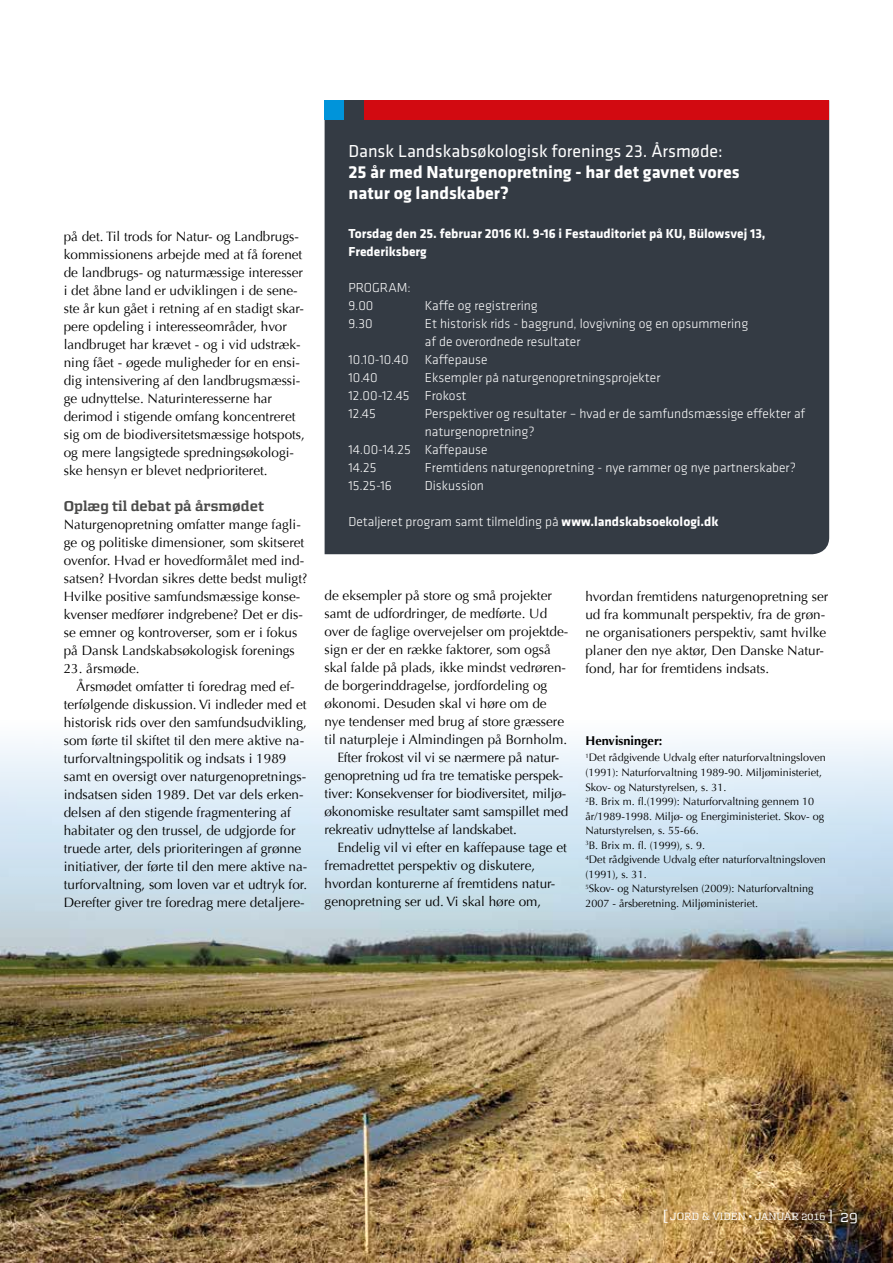
<style>
.page{position:relative;width:893px;height:1263px;background:#fff}
.page>*{position:absolute;margin:0;border:0;box-sizing:border-box;transform-origin:0 0}
.t1{font:700 18px/21px "Klavika";color:#fff}
.t2{font:18px "Klavika";color:#fff}
.t3{font:700 14.25px "Morgan Avec";color:#4a4a49}
.t4{font:13.5px/18px "Optima";color:#000}
.t5{font:300 13.5px/18px "Klavika";color:#fff}
.t6{font:700 13.5px/18px "Klavika";color:#fff}
.t7{font:700 12.75px "Optima";color:#000}
.t8{font:10.8px/14.5px "Optima";color:#000}
.t9{font:10.5px "Morgan Avec Regular Office";color:#fff}
.s1{font-weight:700}
.s2{font-size:13.5px}
.s3{font-size:15px}
</style>
<div class="page">
<img style="left:0;top:740px;width:893px;height:523px">
<div style="left:325px;top:120px;width:504px;height:434px;background:#343b44"></div>
<div style="left:325px;top:100px;width:19px;height:20px;background:#0094da"></div>
<div style="left:344px;top:100px;width:20px;height:20px;background:#343b44"></div>
<div style="left:364px;top:100px;width:19px;height:20px;background:#d20a11"></div>
<div style="left:376px;top:100px;width:453px;height:20px;background:#d20a11"></div>
<p class="t4" style="left:64px;top:227px;width:243px">på det. Til trods for Natur- og Landbrugs&shy;kommissionens arbejde med at få forenet de landbrugs- og naturmæssige interesser i det åbne land er udviklingen i de sene&shy;ste år kun gået i retning af en stadigt skar&shy;pere opdeling i interesseområder, hvor landbruget har krævet - og i vid udstræk&shy;ning fået - øgede muligheder for en ensi&shy;dig intensivering af den landbrugsmæssi&shy;ge udnyttelse. Naturinteresserne har derimod i stigende omfang koncentreret sig om de biodiversitetsmæssige hotspots, og mere langsigtede spredningsøkologi&shy;ske hensyn er blevet nedprioriteret.</p>
<p class="t3" style="left:64px;top:497px;width:202px">Oplæg til debat på årsmødet</p>
<p class="t4" style="left:64px;top:515px;width:245px">Naturgenopretning omfatter mange fagli&shy;ge og politiske dimensioner, som skitseret ovenfor. Hvad er hovedformålet med ind&shy;satsen? Hvordan sikres dette bedst muligt?<br>Hvilke positive samfundsmæssige konse&shy;kvenser medfører indgrebene? Det er dis&shy;se emner og kontroverser, som er i fokus på Dansk Landskabsøkologisk forenings</p>
<p class="t4" style="left:64px;top:659px;width:77px">23. årsmøde.</p>
<p class="t4" style="left:77px;top:677px;width:220px">Årsmødet omfatter ti foredrag med ef-</p>
<p class="t4" style="left:64px;top:695px;width:244px">terfølgende diskussion. Vi indleder med et</p>
<p class="t4" style="left:64px;top:713px;width:245px">historisk rids over den samfundsudvikling,</p>
<p class="t4" style="left:64px;top:731px;width:242px">som førte til skiftet til den mere aktive na-</p>
<p class="t4" style="left:64px;top:749px;width:224px">turforvaltningspolitik og indsats i 1989</p>
<p class="t4" style="left:64px;top:767px;width:244px">samt en oversigt over naturgenopretnings-</p>
<p class="t4" style="left:64px;top:785px;width:241px">indsatsen siden 1989. Det var dels erken-</p>
<p class="t4" style="left:64px;top:803px;width:229px">delsen af den stigende fragmentering af</p>
<p class="t4" style="left:64px;top:821px;width:233px">habitater og den trussel, de udgjorde for</p>
<p class="t4" style="left:64px;top:839px;width:239px">truede arter, dels prioriteringen af grønne</p>
<p class="t4" style="left:64px;top:857px;width:245px">initiativer, der førte til den mere aktive na-</p>
<p class="t4" style="left:64px;top:875px;width:245px">turforvaltning, som loven var et udtryk for.</p>
<p class="t4" style="left:64px;top:893px;width:242px">Derefter giver tre foredrag mere detaljere-</p>
<h1 class="t2" style="left:348px;top:139px;width:376px">Dansk Landskabsøkologisk forenings 23. Årsmøde:</h1>
<h1 class="t1" style="left:348px;top:160px;width:393px">25 år med Naturgenopretning - har det gavnet vores natur og landskaber?</h1>
<p class="t6" style="left:348px;top:224px;width:419px">Torsdag den 25. februar 2016 Kl. 9-16 i Festauditoriet på KU, Bülowsvej 13,<br>Frederiksberg</p>
<p class="t5" style="left:348px;top:278px;width:64px">PROGRAM:<br>9.00</p>
<p class="t5" style="left:425px;top:296px;width:114px">Kaffe og registrering</p>
<p class="t5" style="left:348px;top:314px;width:26px">9.30</p>
<p class="t5" style="left:425px;top:314px;width:325px">Et historisk rids - baggrund, lovgivning og en opsummering</p>
<p class="t5" style="left:425px;top:332px;width:157px">af de overordnede resultater</p>
<p class="t5" style="left:348px;top:350px;width:141px">10.10-10.40 Kaffepause</p>
<p class="t5" style="left:348px;top:368px;width:31px">10.40</p>
<p class="t5" style="left:348px;top:368px;width:314px;text-indent:77px">Eksempler på naturgenopretningsprojekter<br>12.00-12.45 Frokost<br>12.45</p>
<p class="t5" style="left:425px;top:404px;width:382px">Perspektiver og resultater – hvad er de samfundsmæssige effekter af</p>
<p class="t5" style="left:425px;top:422px;width:111px">naturgenopretning?</p>
<p class="t5" style="left:348px;top:440px;width:141px">14.00-14.25 Kaffepause</p>
<p class="t5" style="left:348px;top:458px;width:29px">14.25</p>
<p class="t5" style="left:425px;top:458px;width:373px">Fremtidens naturgenopretning - nye rammer og nye partnerskaber?</p>
<p class="t5" style="left:348px;top:476px;width:45px">15.25-16</p>
<p class="t5" style="left:425px;top:476px;width:60px">Diskussion</p>
<p class="t5" style="left:348px;top:512px;width:372px">Detaljeret program samt tilmelding på <span class="s1">www.landskabsoekologi.dk</span></p>
<p class="t4" style="left:325px;top:587px;width:229px">de eksempler på store og små projekter</p>
<p class="t4" style="left:325px;top:605px;width:224px">samt de udfordringer, de medførte. Ud</p>
<p class="t4" style="left:325px;top:623px;width:245px">over de faglige overvejelser om projektde-</p>
<p class="t4" style="left:325px;top:641px;width:228px">sign er der en række faktorer, som også</p>
<p class="t4" style="left:325px;top:659px;width:243px">skal falde på plads, ikke mindst vedrøren-</p>
<p class="t4" style="left:325px;top:677px;width:224px">de borgerinddragelse, jordfordeling og</p>
<p class="t4" style="left:325px;top:695px;width:224px">økonomi. Desuden skal vi høre om de</p>
<p class="t4" style="left:325px;top:713px;width:241px">nye tendenser med brug af store græssere</p>
<p class="t4" style="left:325px;top:731px;width:244px">til naturpleje i Almindingen på Bornholm.</p>
<p class="t4" style="left:337px;top:749px;width:223px">Efter frokost vil vi se nærmere på natur-</p>
<p class="t4" style="left:325px;top:767px;width:240px">genopretning ud fra tre tematiske perspek-</p>
<p class="t4" style="left:325px;top:785px;width:243px">tiver: Konsekvenser for biodiversitet, miljø-</p>
<p class="t4" style="left:325px;top:803px;width:245px">økonomiske resultater samt samspillet med</p>
<p class="t4" style="left:325px;top:821px;width:194px">rekreativ udnyttelse af landskabet.</p>
<p class="t4" style="left:337px;top:839px;width:231px">Endelig vil vi efter en kaffepause tage et</p>
<p class="t4" style="left:325px;top:857px;width:212px">fremadrettet perspektiv og diskutere,</p>
<p class="t4" style="left:325px;top:875px;width:232px">hvordan konturerne af fremtidens natur-</p>
<p class="t4" style="left:325px;top:893px;width:218px">genopretning ser ud. Vi skal høre om,</p>
<p class="t4" style="left:585px;top:587px;width:244px">hvordan fremtidens naturgenopretning ser ud fra kommunalt perspektiv, fra de grøn&shy;ne organisationers perspektiv, samt hvilke planer den nye aktør, Den Danske Natur&shy;fond, har for fremtidens indsats.</p>
<p class="t7" style="left:585px;top:734px;width:79px">Henvisninger:</p>
<p class="t8" style="left:585px;top:751px;width:242px"><sup>1</sup>Det rådgivende Udvalg efter naturforvaltningsloven (1991): Naturforvaltning 1989-90. Miljøministeriet, Skov- og Naturstyrelsen, s. 31.<br><sup>2</sup>B. Brix m. fl.(1999): Naturforvaltning gennem 10 år/1989-1998. Miljø- og Energiministeriet. Skov- og Naturstyrelsen, s. 55-66.<br><sup>3</sup>B. Brix m. fl. (1999), s. 9.<br><sup>4</sup>Det rådgivende Udvalg efter naturforvaltningsloven (1991), s. 31.<br><sup>5</sup>Skov- og Naturstyrelsen (2009): Naturforvaltning 2007 - årsberetning. Miljøministeriet.</p>
<p class="t9" style="left:662px;top:1210px;width:197px"><span class="s2">[</span> JORD &amp; VIDEN • JANUAR 2016 <span class="s2">]</span> <span class="s3">29</span></p>
</div>
